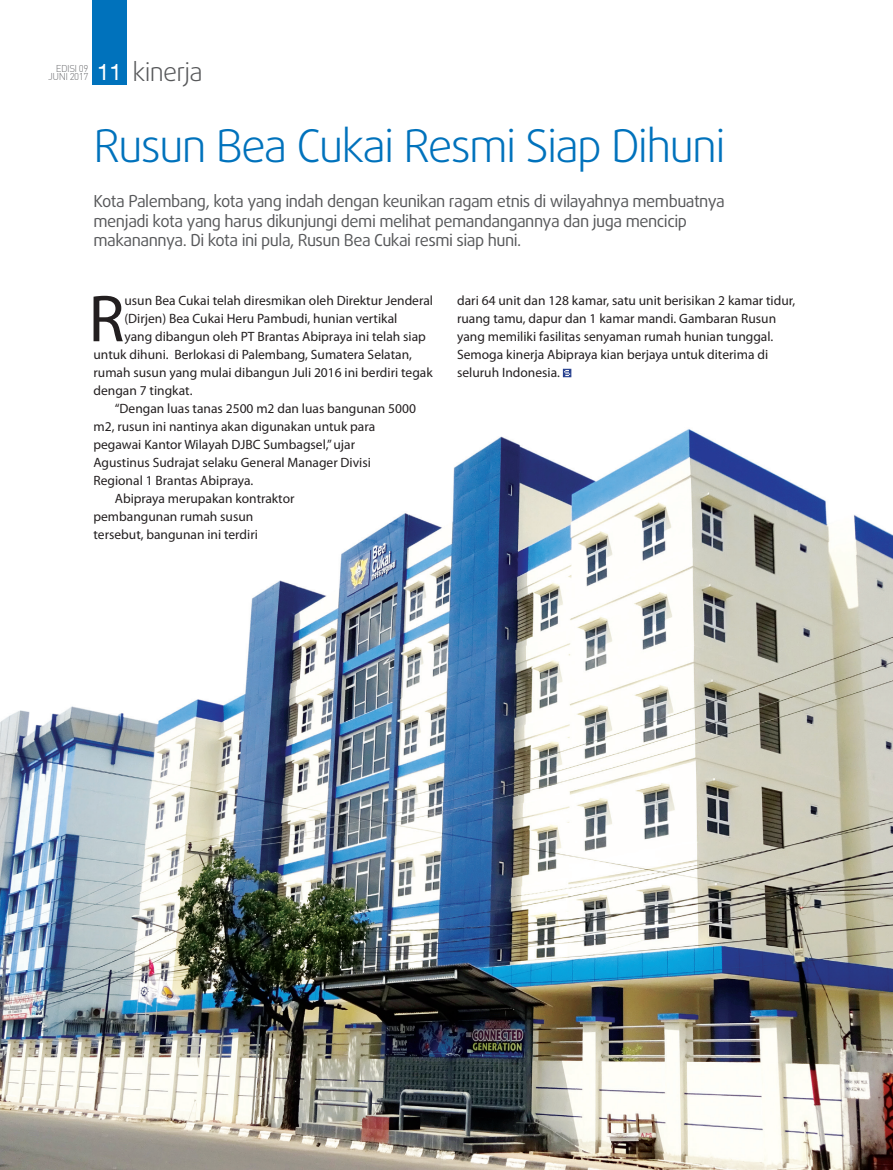
<style>
.page{position:relative;width:893px;height:1170px;background:#fff}
.page>*{position:absolute;margin:0;border:0;box-sizing:border-box;transform-origin:0 0}
.t1{font:66.9px "Myriad Pro";color:#231f20}
.t2{font:300 45px "Daxline Pro";letter-spacing:-.04em;color:#0072bc}
.t3{font:300 25.5px "Daxline Pro";letter-spacing:-.03em;color:#57585a}
.t4{font:16.5px/19.5px "Daxline Pro";letter-spacing:-.03em;color:#57585a}
.t5{font:13.5px/18px "Myriad Pro";color:#231f20}
.t6{font:300 9.75px "DIN";letter-spacing:-.05em;color:#6f7073}
.s1{font-family:"Helvetica Neue CE";font-weight:400;font-size:22.5px;color:#fff}
</style>
<div class="page">
<img style="left:0;top:429px;width:893px;height:740px">
<div style="left:92px;top:0;width:35px;height:84px;background:#0072bc"></div>
<svg style="left:563px;top:369px;width:8px;height:8px"></svg>
<p class="t6" style="left:56px;top:62px;width:34px">Edisi 09</p>
<p class="t6" style="left:48px;top:70px;width:6px">JUNI</p>
<p class="t6" style="left:70px;top:70px;width:20px">2017</p>
<h3 class="t3" style="left:97px;top:55px;width:107px"><span class="s1">11</span> kinerja</h3>
<h2 class="t2" style="left:94px;top:116px;width:633px">Rusun Bea Cukai Resmi Siap Dihuni</h2>
<p class="t4" style="left:94px;top:192px;width:633px">Kota Palembang, kota yang indah dengan keunikan ragam etnis di wilayahnya membuatnya menjadi kota yang harus dikunjungi demi melihat pemandangannya dan juga mencicip makanannya. Di kota ini pula, Rusun Bea Cukai resmi siap huni.</p>
<h1 class="t1" style="left:88px;top:277px;width:37px">R</h1>
<p class="t5" style="left:124px;top:291px;width:310px">usun Bea Cukai telah diresmikan oleh Direktur Jenderal</p>
<p class="t5" style="left:124px;top:309px;width:274px">(Dirjen) Bea Cukai Heru Pambudi, hunian vertikal</p>
<p class="t5" style="left:124px;top:327px;width:303px">yang dibangun oleh PT Brantas Abipraya ini telah siap</p>
<p class="t5" style="left:94px;top:345px;width:320px">untuk dihuni. Berlokasi di Palembang, Sumatera Selatan,</p>
<p class="t5" style="left:94px;top:363px;width:341px">rumah susun yang mulai dibangun Juli 2016 ini berdiri tegak</p>
<p class="t5" style="left:94px;top:381px;width:100px">dengan 7 tingkat.</p>
<p class="t5" style="left:115px;top:399px;width:303px">“Dengan luas tanas 2500 m2 dan luas bangunan 5000</p>
<p class="t5" style="left:94px;top:417px;width:283px">m2, rusun ini nantinya akan digunakan untuk para</p>
<p class="t5" style="left:94px;top:435px;width:263px">pegawai Kantor Wilayah DJBC Sumbagsel,” ujar</p>
<p class="t5" style="left:94px;top:453px;width:279px">Agustinus Sudrajat selaku General Manager Divisi</p>
<p class="t5" style="left:94px;top:471px;width:161px">Regional 1 Brantas Abipraya.</p>
<p class="t5" style="left:115px;top:489px;width:181px">Abipraya merupakan kontraktor</p>
<p class="t5" style="left:94px;top:507px;width:161px">pembangunan rumah susun</p>
<p class="t5" style="left:94px;top:525px;width:166px">tersebut, bangunan ini terdiri</p>
<p class="t5" style="left:457px;top:291px;width:340px">dari 64 unit dan 128 kamar, satu unit berisikan 2 kamar tidur, ruang tamu, dapur dan 1 kamar mandi. Gambaran Rusun yang memiliki fasilitas senyaman rumah hunian tunggal.<br>Semoga kinerja Abipraya kian berjaya untuk diterima di seluruh Indonesia.</p>
</div>
